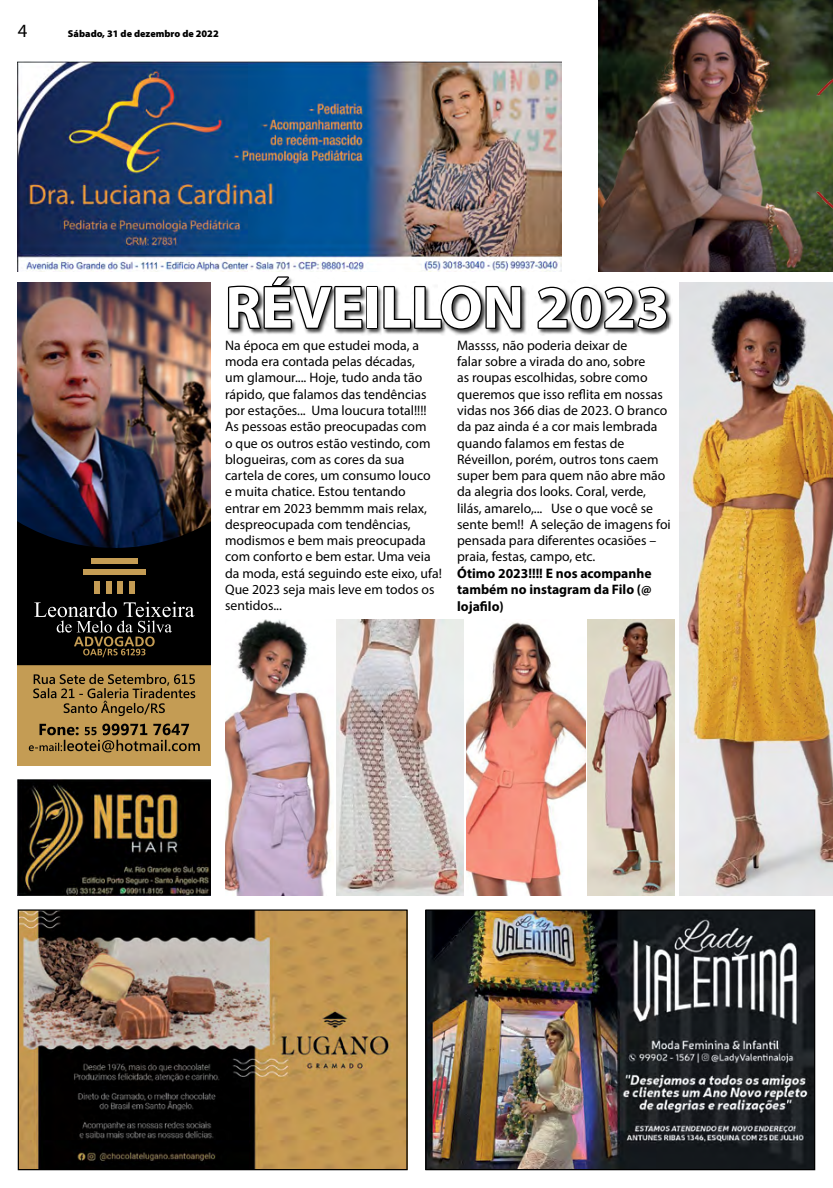
<style>
.page{position:relative;width:833px;height:1188px;background:#fff}
.page>*{position:absolute;margin:0;border:0;box-sizing:border-box;transform-origin:0 0}
.t1{font:700 60px "Myriad Pro";color:#fff}
.t2{font:18.75px "Myriad Pro";color:#000}
.t3{font:13.75px/16.2px "Myriad Pro";color:#000}
.t4{font:700 13.75px/16.2px "Myriad Pro";color:#000}
.t5{font:900 10px "Myriad Pro";color:#000}
</style>
<div class="page">
<img style="left:18px;top:61px;width:543px;height:211px">
<img style="left:599px;top:0;width:234px;height:272px">
<div style="left:18px;top:282px;width:193px;height:483px;background:#c49c54"></div>
<img style="left:18px;top:282px;width:193px;height:231px">
<svg style="left:33px;top:673px;width:162px;height:43px"></svg>
<svg style="left:29px;top:723px;width:171px;height:29px"></svg>
<svg style="left:18px;top:513px;width:193px;height:152px;background:#0f1013"></svg>
<div style="left:83px;top:569px;width:63px;height:6px;background:#c49c54"></div>
<div style="left:91px;top:557px;width:47px;height:6px;background:#c49c54"></div>
<div style="left:106px;top:581px;width:5px;height:12px;background:#c49c54"></div>
<div style="left:117px;top:581px;width:6px;height:12px;background:#c49c54"></div>
<div style="left:129px;top:581px;width:6px;height:12px;background:#c49c54"></div>
<div style="left:94px;top:581px;width:6px;height:12px;background:#c49c54"></div>
<img style="left:18px;top:779px;width:193px;height:115px">
<img style="left:427px;top:911px;width:386px;height:256px">
<div style="left:425px;top:909px;width:390px;height:260px;border:1px solid #000"></div>
<img style="left:20px;top:911px;width:385px;height:256px">
<div style="left:18px;top:909px;width:389px;height:260px;border:1px solid #000"></div>
<img style="left:816px;top:61px;width:17px;height:164px">
<div style="left:227px;top:276px;width:445px;height:59px;background:#000;opacity:.75"></div>
<svg style="left:227px;top:276px;width:137px;height:55px"></svg>
<div style="left:366px;top:286px;width:12px;height:43px;border:2px solid #000"></div>
<svg style="left:382px;top:284px;width:141px;height:47px"></svg>
<svg style="left:535px;top:285px;width:133px;height:46px"></svg>
<img style="left:679px;top:282px;width:154px;height:613px">
<img style="left:225px;top:619px;width:108px;height:276px">
<img style="left:336px;top:619px;width:128px;height:276px">
<img style="left:466px;top:622px;width:119px;height:273px">
<img style="left:588px;top:619px;width:86px;height:276px">
<h2 class="t2" style="left:18px;top:19px;width:11px">4</h2>
<p class="t5" style="left:68px;top:27px;width:152px">Sábado, 31 de dezembro de 2022</p>
<h1 class="t1" style="left:225px;top:268px;width:446px">RÉVEILLON 2023</h1>
<p class="t3" style="left:225px;top:337px;width:218px">Na época em que estudei moda, a moda era contada pelas décadas,<br>um glamour.... Hoje, tudo anda tão rápido, que falamos das tendências por estações... Uma loucura total!!!!<br>As pessoas estão preocupadas com<br>o que os outros estão vestindo, com blogueiras, com as cores da sua cartela de cores, um consumo louco<br>e muita chatice. Estou tentando entrar em 2023 bemmm mais relax, despreocupada com tendências, modismos e bem mais preocupada com conforto e bem estar. Uma veia da moda, está seguindo este eixo, ufa!<br>Que 2023 seja mais leve em todos os sentidos...</p>
<p class="t3" style="left:457px;top:337px;width:215px">Massss, não poderia deixar de<br>falar sobre a virada do ano, sobre<br>as roupas escolhidas, sobre como queremos que isso reflita em nossas vidas nos 366 dias de 2023. O branco da paz ainda é a cor mais lembrada quando falamos em festas de<br>Réveillon, porém, outros tons caem super bem para quem não abre mão da alegria dos looks. Coral, verde, lilás, amarelo,... Use o que você se sente bem!! A seleção de imagens foi pensada para diferentes ocasiões – praia, festas, campo, etc.</p>
<p class="t4" style="left:457px;top:564px;width:196px">Ótimo 2023!!!! E nos acompanhe também no instagram da Filo (@</p>
<p class="t4" style="left:457px;top:598px;width:48px">lojafilo)</p>
</div>
